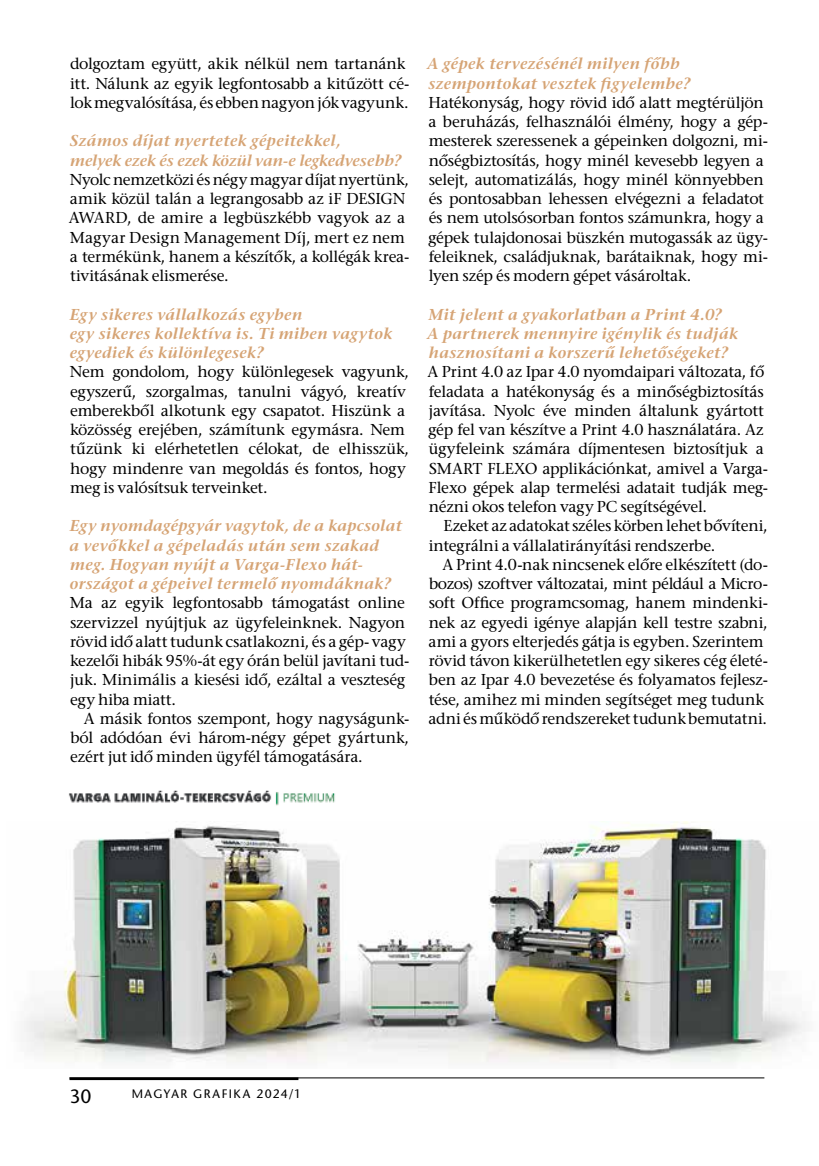
<style>
.page{position:relative;width:819px;height:1166px;background:#fff}
.page>*{position:absolute;margin:0;border:0;box-sizing:border-box;transform-origin:0 0}
.t1{font:19.25px "ITC Stone Sans";color:#000}
.t2{font:15.75px/19.2px "ITC Stone Serif";letter-spacing:-.015em;color:#000}
.t3{font:italic 600 15.75px/19.2px "ITC Stone Serif";letter-spacing:.02em;color:#d6a475}
.t4{font:12.25px "ITC Stone Sans";letter-spacing:.12em;color:#000}
</style>
<div class="page">
<hr style="left:69px;top:1077px;width:695px;height:1px;background:#000">
<hr style="left:69px;top:1077px;width:229px;height:3px;background:#000">
<img style="left:24px;top:822px;width:782px;height:241px">
<img style="left:68px;top:790px;width:267px;height:16px">
<p class="t2" style="left:70px;top:57px;width:341px">dolgoztam együtt, akik nélkül nem tartanánk itt. Nálunk az egyik legfontosabb a kitűzött cé&shy;lok megvalósítása, és ebben nagyon jók vagyunk.</p>
<p class="t3" style="left:70px;top:134px;width:333px">Számos díjat nyertetek gépeitekkel,<br>melyek ezek és ezek közül van-e legkedvesebb?</p>
<p class="t2" style="left:69px;top:172px;width:342px">Nyolc nemzetközi és négy magyar díjat nyertünk, amik közül talán a legrangosabb az iF DESIGN AWARD, de amire a legbüszkébb vagyok az a Magyar Design Management Díj, mert ez nem a termékünk, hanem a készítők, a kollégák krea&shy;tivitásának elismerése.</p>
<p class="t3" style="left:70px;top:307px;width:324px">Egy sikeres vállalkozás egyben<br>egy sikeres kollektíva is. Ti miben vagytok egyediek és különlegesek?</p>
<p class="t2" style="left:70px;top:364px;width:340px">Nem gondolom, hogy különlegesek vagyunk, egyszerű, szorgalmas, tanulni vágyó, kreatív emberekből alkotunk egy csapatot. Hiszünk a közösség erejében, számítunk egymásra. Nem tűzünk ki elérhetetlen célokat, de elhisszük, hogy mindenre van megoldás és fontos, hogy meg is valósítsuk terveinket.</p>
<p class="t3" style="left:69px;top:518px;width:334px">Egy nyomdagépgyár vagytok, de a kapcsolat a vevőkkel a gépeladás után sem szakad meg. Hogyan nyújt a Varga-Flexo hát&shy;országot a gépeivel termelő nyomdáknak?</p>
<p class="t2" style="left:70px;top:595px;width:341px">Ma az egyik legfontosabb támogatást online szervizzel nyújtjuk az ügyfeleinknek. Nagyon rövid idő alatt tudunk csatlakozni, és a gép- vagy kezelői hibák 95%-át egy órán belül javítani tud&shy;juk. Minimális a kiesési idő, ezáltal a veszteség egy hiba miatt.</p>
<p class="t2" style="left:70px;top:711px;width:341px;text-align:justify;text-indent:14px">A másik fontos szempont, hogy nagyságunk&shy;ból adódóan évi három-négy gépet gyártunk, ezért jut idő minden ügyfél támogatására.</p>
<p class="t3" style="left:427px;top:56px;width:265px">A gépek tervezésénél milyen főbb szempontokat vesztek figyelembe?</p>
<p class="t2" style="left:428px;top:95px;width:341px">Hatékonyság, hogy rövid idő alatt megtérüljön a beruházás, felhasználói élmény, hogy a gép&shy;mesterek szeressenek a gépeinken dolgozni, mi&shy;nőségbiztosítás, hogy minél kevesebb legyen a selejt, automatizálás, hogy minél könnyebben és pontosabban lehessen elvégezni a feladatot és nem utolsósorban fontos számunkra, hogy a gépek tulajdonosai büszkén mutogassák az ügy&shy;feleiknek, családjuknak, barátaiknak, hogy mi&shy;lyen szép és modern gépet vásároltak.</p>
<p class="t3" style="left:427px;top:307px;width:312px">Mit jelent a gyakorlatban a Print 4.0?<br>A partnerek mennyire igénylik és tudják hasznosítani a korszerű lehetőségeket?</p>
<p class="t2" style="left:427px;top:364px;width:342px">A Print 4.0 az Ipar 4.0 nyomdaipari változata, fő feladata a hatékonyság és a minőségbiztosítás javítása. Nyolc éve minden általunk gyártott gép fel van készítve a Print 4.0 használatára. Az ügyfeleink számára díjmentesen biztosítjuk a SMART FLEXO applikációnkat, amivel a Varga-Flexo gépek alap termelési adatait tudják meg&shy;nézni okos telefon vagy PC segítségével.</p>
<p class="t2" style="left:429px;top:518px;width:340px;text-indent:15px">Ezeket az adatokat széles körben lehet bővíteni, integrálni a vállalatirányítási rendszerbe.</p>
<p class="t2" style="left:428px;top:557px;width:341px;text-indent:14px">A Print 4.0-nak nincsenek előre elkészített (do&shy;bozos) szoftver változatai, mint például a Micro&shy;soft Office programcsomag, hanem mindenki&shy;nek az egyedi igénye alapján kell testre szabni, ami a gyors elterjedés gátja is egyben. Szerintem rövid távon kikerülhetetlen egy sikeres cég életé&shy;ben az Ipar 4.0 bevezetése és folyamatos fejlesz&shy;tése, amihez mi minden segítséget meg tudunk adni és működő rendszereket tudunk bemutatni.</p>
<p class="t1" style="left:69px;top:1085px;width:24px">30</p>
<p class="t4" style="left:132px;top:1087px;width:171px">MAGYAR GRAFIKA 2024/1</p>
</div>
